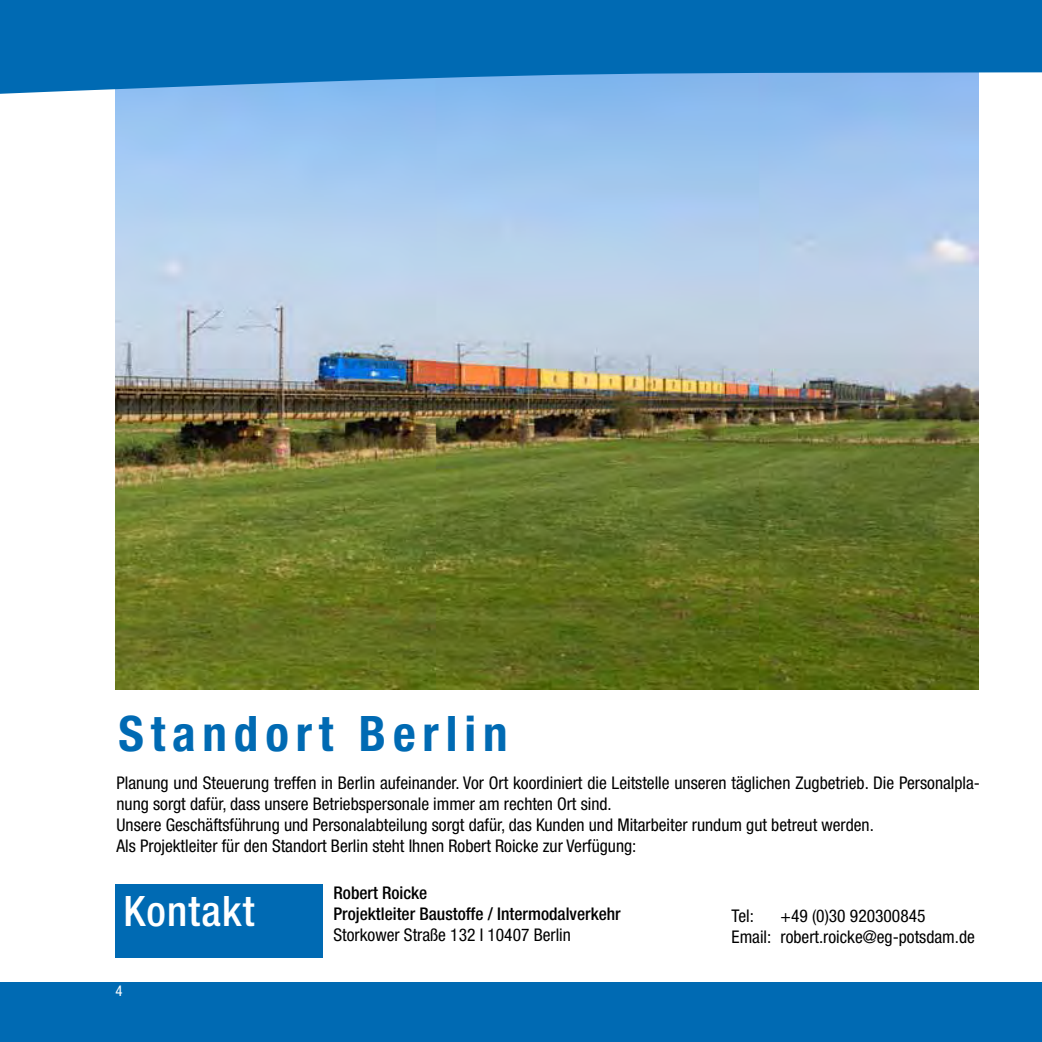
<style>
.page{position:relative;width:1042px;height:1042px;background:#fff}
.page>*{position:absolute;margin:0;border:0;box-sizing:border-box;transform-origin:0 0}
.t1{font:700 condensed 49px "Helvetica Neue";letter-spacing:.14em;color:#006ab3}
.t2{font:500 condensed 42px "Helvetica Neue";letter-spacing:.03em;color:#fff}
.t3{font:condensed 17.5px/21px "Helvetica Neue";color:#000}
.t4{font:500 condensed 17.5px/21px "Helvetica Neue";color:#000}
.t5{font:condensed 14.88px "Helvetica Neue";color:#fff}
</style>
<div class="page">
<div style="left:0;top:982px;width:1042px;height:60px;background:#006ab3"></div>
<div style="left:115px;top:884px;width:208px;height:73px;background:#006ab3"></div>
<img style="left:115px;top:96px;width:864px;height:594px">
<svg style="left:0;top:0;width:1042px;height:96px;background:#1a79be"></svg>
<h1 class="t1" style="left:118px;top:704px;width:390px">Standort Berlin</h1>
<p class="t3" style="left:116px;top:772px;width:865px">Planung und Steuerung treffen in Berlin aufeinander. Vor Ort koordiniert die Leitstelle unseren täglichen Zugbetrieb. Die Personalpla&shy;nung sorgt dafür, dass unsere Betriebspersonale immer am rechten Ort sind.<br>Unsere Geschäftsführung und Personalabteilung sorgt dafür, das Kunden und Mitarbeiter rundum gut betreut werden.<br>Als Projektleiter für den Standort Berlin steht Ihnen Robert Roicke zur Verfügung:</p>
<h2 class="t2" style="left:123px;top:886px;width:133px">Kontakt</h2>
<p class="t4" style="left:333px;top:882px;width:289px">Robert Roicke<br>Projektleiter Baustoffe / Intermodalverkehr</p>
<p class="t3" style="left:333px;top:924px;width:239px">Storkower Straße 132 I 10407 Berlin</p>
<p class="t5" style="left:115px;top:982px;width:9px">4</p>
<p class="t3" style="left:731px;top:905px;width:24px">Tel:</p>
<p class="t3" style="left:731px;top:905px;width:245px;text-align:center">+49 (0)30 920300845<br>Email: robert.roicke@eg-potsdam.de</p>
</div>
